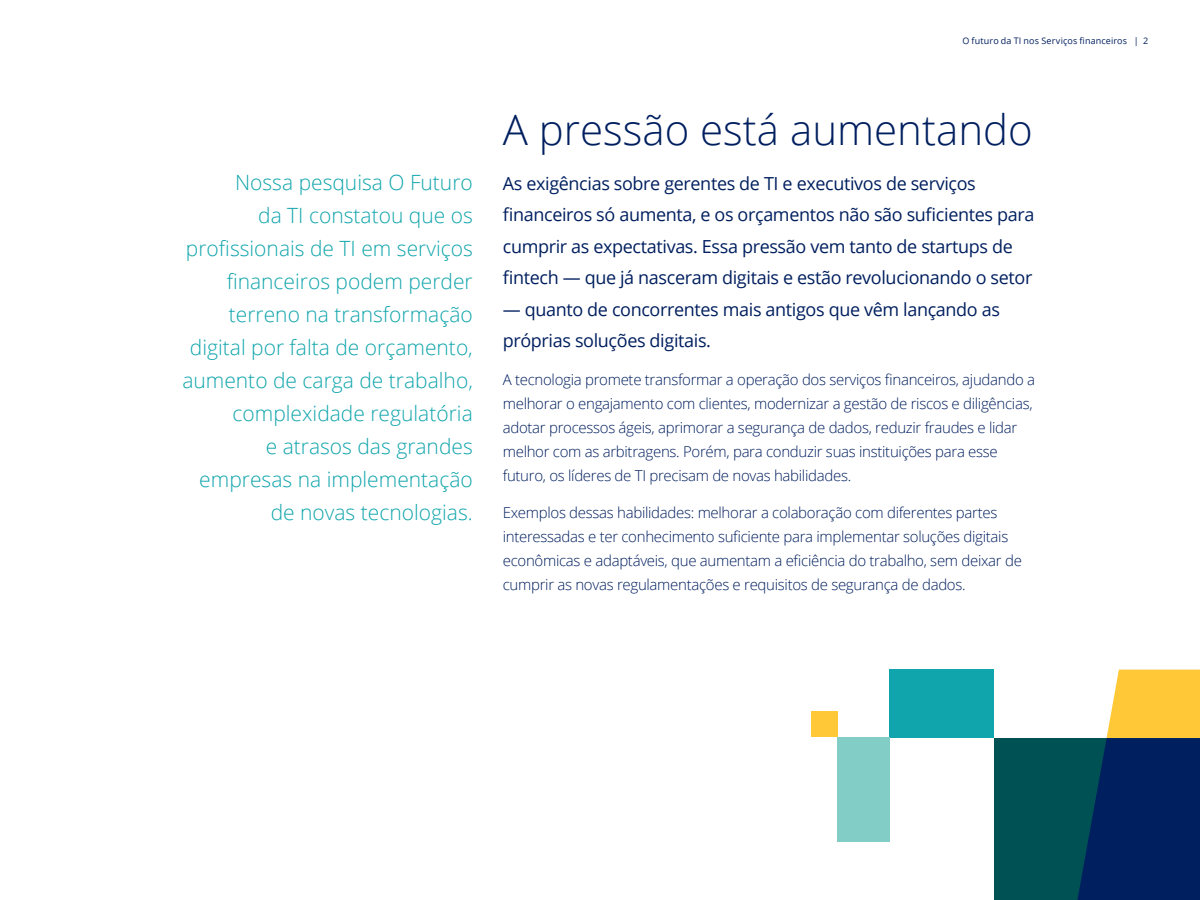
<style>
.page{position:relative;width:1200px;height:900px;background:#fff}
.page>*{position:absolute;margin:0;border:0;box-sizing:border-box;transform-origin:0 0}
.t1{font:300 42px "Open Sans";color:#001f5f}
.t2{font:300 21px/33px "Open Sans";color:#10a5ac;text-align:right}
.t3{font:18px/31.5px "Open Sans";letter-spacing:-.02em;color:#001f5f}
.t4{font:300 15px/24px "Open Sans";letter-spacing:-.02em;color:#001f5f}
.t5{font:9px "Open Sans";letter-spacing:.015em;color:#001f5f}
</style>
<div class="page">
<div style="left:994px;top:738px;width:206px;height:162px;background:#005154"></div>
<div style="left:890px;top:670px;width:104px;height:68px;background:#10a5ac"></div>
<div style="left:838px;top:737px;width:52px;height:53px;background:#82cec7"></div>
<div style="left:811px;top:712px;width:26px;height:25px;background:#ffc836"></div>
<div style="left:838px;top:789px;width:52px;height:53px;background:#82cec7"></div>
<svg style="left:1077px;top:670px;width:123px;height:230px"></svg>
<p class="t2" style="left:182px;top:165px;width:292px">Nossa pesquisa O Futuro<br>da TI constatou que os profissionais de TI em serviços financeiros podem perder terreno na transformação digital por falta de orçamento, aumento de carga de trabalho, complexidade regulatória<br>e atrasos das grandes empresas na implementação de novas tecnologias.</p>
<p class="t5" style="left:962px;top:35px;width:187px">O futuro da TI nos Serviços financeiros | 2</p>
<h1 class="t1" style="left:503px;top:101px;width:531px">A pressão está aumentando</h1>
<p class="t3" style="left:503px;top:167px;width:533px">As exigências sobre gerentes de TI e executivos de serviços financeiros só aumenta, e os orçamentos não são suficientes para cumprir as expectativas. Essa pressão vem tanto de startups de fintech — que já nasceram digitais e estão revolucionando o setor</p>
<p class="t3" style="left:503px;top:293px;width:499px">— quanto de concorrentes mais antigos que vêm lançando as próprias soluções digitais.</p>
<p class="t4" style="left:503px;top:367px;width:534px">A tecnologia promete transformar a operação dos serviços financeiros, ajudando a melhorar o engajamento com clientes, modernizar a gestão de riscos e diligências, adotar processos ágeis, aprimorar a segurança de dados, reduzir fraudes e lidar melhor com as arbitragens. Porém, para conduzir suas instituições para esse futuro, os líderes de TI precisam de novas habilidades.</p>
<p class="t4" style="left:503px;top:500px;width:521px">Exemplos dessas habilidades: melhorar a colaboração com diferentes partes interessadas e ter conhecimento suficiente para implementar soluções digitais econômicas e adaptáveis, que aumentam a eficiência do trabalho, sem deixar de cumprir as novas regulamentações e requisitos de segurança de dados.</p>
</div>
